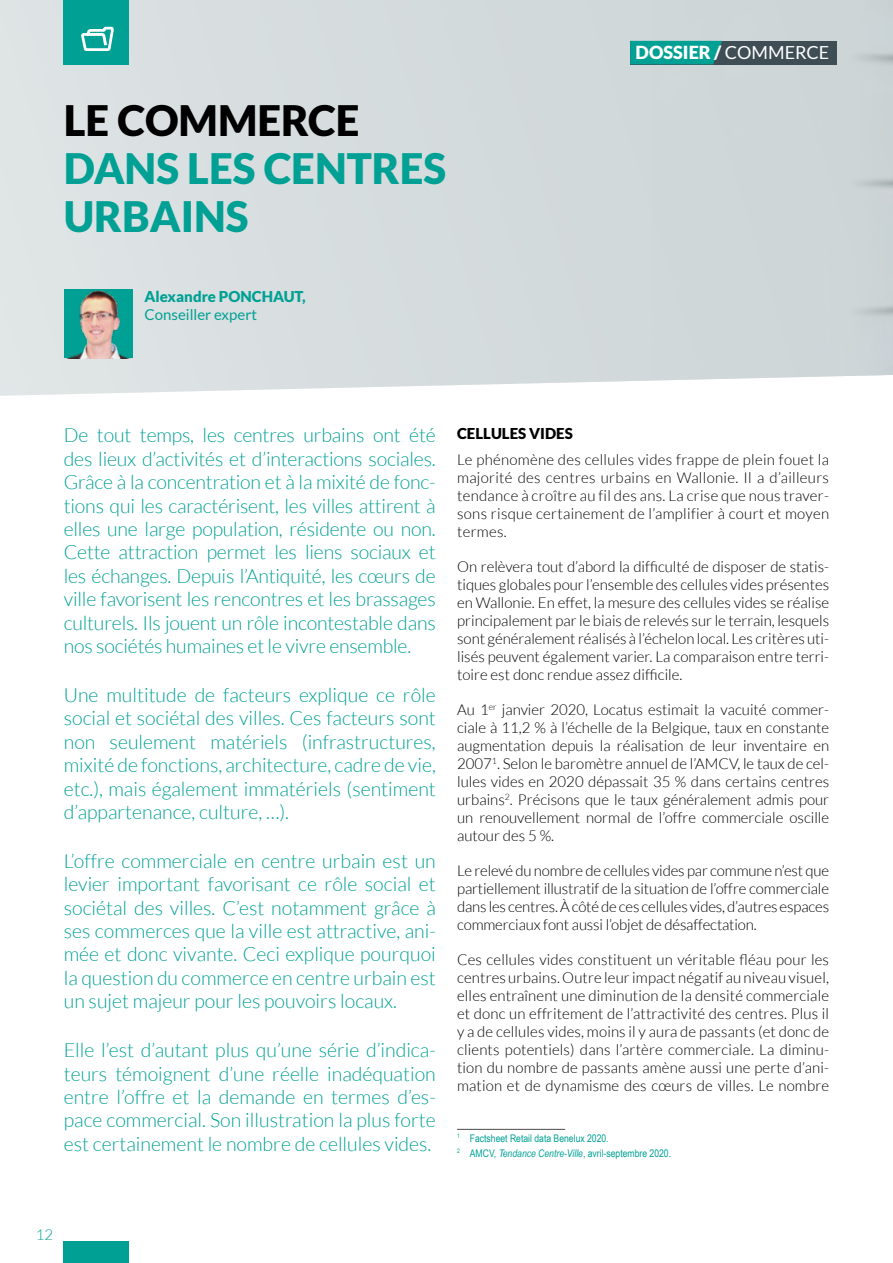
<style>
.page{position:relative;width:893px;height:1263px;background:#fff}
.page>*{position:absolute;margin:0;border:0;box-sizing:border-box;transform-origin:0 0}
.t1{font:900 42px/48px "Lato";color:#00a194}
.t2{font:900 42px "Lato";color:#000}
.t3{font:300 19.5px/23.4px "Lato";color:#00a194;text-align:justify}
.t4{font:900 18px "Lato";color:#fff}
.t5{font:300 15px/18px "Lato";color:#000;text-align:justify}
.t6{font:900 15px "Lato";color:#00a194}
.t7{font:15px "Lato";color:#00a194}
.t8{font:900 15px "Lato";color:#000}
.t9{font:300 15px "Lato";color:#00a194}
.t10{font:10.5px/14.7px "Arial Narrow";color:#00a194}
.s1{font-weight:400}
.s2{font-style:italic}
</style>
<div class="page">
<div style="left:64px;top:1241px;width:65px;height:22px;background:#00a194"></div>
<div style="left:0;top:0;width:653px;height:396px;background:#d7dddf"></div>
<div style="left:653px;top:0;width:240px;height:381px;background:#cfd6d8"></div>
<hr style="left:457px;top:1129px;width:108px;height:1px;background:#4a4a49">
<img style="left:64px;top:290px;width:68px;height:68px">
<div style="left:64px;top:0;width:65px;height:64px;background:#00a194"></div>
<div style="left:630px;top:41px;width:207px;height:23px;background:#3f4e55"></div>
<div style="left:630px;top:41px;width:92px;height:23px;background:#00a194"></div>
<svg style="left:81px;top:26px;width:33px;height:25px"></svg>
<h1 class="t2" style="left:64px;top:96px;width:297px">LE COMMERCE</h1>
<h1 class="t1" style="left:64px;top:144px;width:384px">DANS LES CENTRES<br>URBAINS</h1>
<p class="t6" style="left:145px;top:288px;width:163px">Alexandre PONCHAUT,</p>
<p class="t7" style="left:145px;top:306px;width:114px">Conseiller expert</p>
<p class="t4" style="left:636px;top:42px;width:195px">DOSSIER / <span class="s1">COMMERCE</span></p>
<p class="t3" style="left:64px;top:424px;width:373px">De tout temps, les centres urbains ont été des lieux d’activités et d’interactions sociales.<br>Grâce à la concentration et à la mixité de fonc&shy;tions qui les caractérisent, les villes attirent à elles une large population, résidente ou non.<br>Cette attraction permet les liens sociaux et les échanges. Depuis l’Antiquité, les cœurs de ville favorisent les rencontres et les brassages culturels. Ils jouent un rôle incontestable dans nos sociétés humaines et le vivre ensemble.</p>
<p class="t3" style="left:64px;top:683px;width:374px">Une multitude de facteurs explique ce rôle social et sociétal des villes. Ces facteurs sont non seulement matériels (infrastructures, mixité de fonctions, architecture, cadre de vie, etc.), mais également immatériels (sentiment d’appartenance, culture, …).</p>
<p class="t3" style="left:64px;top:849px;width:374px">L’offre commerciale en centre urbain est un levier important favorisant ce rôle social et sociétal des villes. C’est notamment grâce à ses commerces que la ville est attractive, ani&shy;mée et donc vivante. Ceci explique pourquoi la question du commerce en centre urbain est un sujet majeur pour les pouvoirs locaux.</p>
<h2 class="t3" style="left:64px;top:1038px;width:374px">Elle l’est d’autant plus qu’une série d’indica&shy;teurs témoignent d’une réelle inadéquation entre l’offre et la demande en termes d’es&shy;pace commercial. Son illustration la plus forte est certainement le nombre de cellules vides.</h2>
<p class="t8" style="left:457px;top:424px;width:117px">CELLULES VIDES</p>
<p class="t5" style="left:457px;top:451px;width:373px">Le phénomène des cellules vides frappe de plein fouet la majorité des centres urbains en Wallonie. Il a d’ailleurs tendance à croître au fil des ans. La crise que nous traver&shy;sons risque certainement de l’amplifier à court et moyen termes.</p>
<p class="t5" style="left:457px;top:558px;width:374px">On relèvera tout d’abord la difficulté de disposer de statis&shy;tiques globales pour l’ensemble des cellules vides présentes en Wallonie. En effet, la mesure des cellules vides se réalise principalement par le biais de relevés sur le terrain, lesquels sont généralement réalisés à l’échelon local. Les critères uti&shy;lisés peuvent également varier. La comparaison entre terri&shy;toire est donc rendue assez difficile.</p>
<p class="t5" style="left:457px;top:701px;width:374px">Au 1<sup>er</sup> janvier 2020, Locatus estimait la vacuité commer&shy;ciale à 11,2 % à l’échelle de la Belgique, taux en constante augmentation depuis la réalisation de leur inventaire en 2007<sup>1</sup>. Selon le baromètre annuel de l’AMCV, le taux de cel&shy;lules vides en 2020 dépassait 35 % dans certains centres urbains<sup>2</sup>. Précisons que le taux généralement admis pour un renouvellement normal de l’offre commerciale oscille autour des 5 %.</p>
<p class="t5" style="left:457px;top:862px;width:374px">Le relevé du nombre de cellules vides par commune n’est que partiellement illustratif de la situation de l’offre commerciale dans les centres. À côté de ces cellules vides, d’autres espaces commerciaux font aussi l’objet de désaffectation.</p>
<p class="t5" style="left:457px;top:951px;width:374px">Ces cellules vides constituent un véritable fléau pour les centres urbains. Outre leur impact négatif au niveau visuel, elles entraînent une diminution de la densité commerciale et donc un effritement de l’attractivité des centres. Plus il y a de cellules vides, moins il y aura de passants (et donc de clients potentiels) dans l’artère commerciale. La diminu&shy;tion du nombre de passants amène aussi une perte d’ani&shy;mation et de dynamisme des cœurs de villes. Le nombre</p>
<p class="t10" style="left:457px;top:1130px;width:215px"><sup>1</sup> Factsheet Retail data Benelux 2020.<br><sup>2</sup> AMCV, <span class="s2">Tendance Centre-Ville</span>, avril-septembre 2020.</p>
<p class="t9" style="left:36px;top:1227px;width:19px">12</p>
</div>
